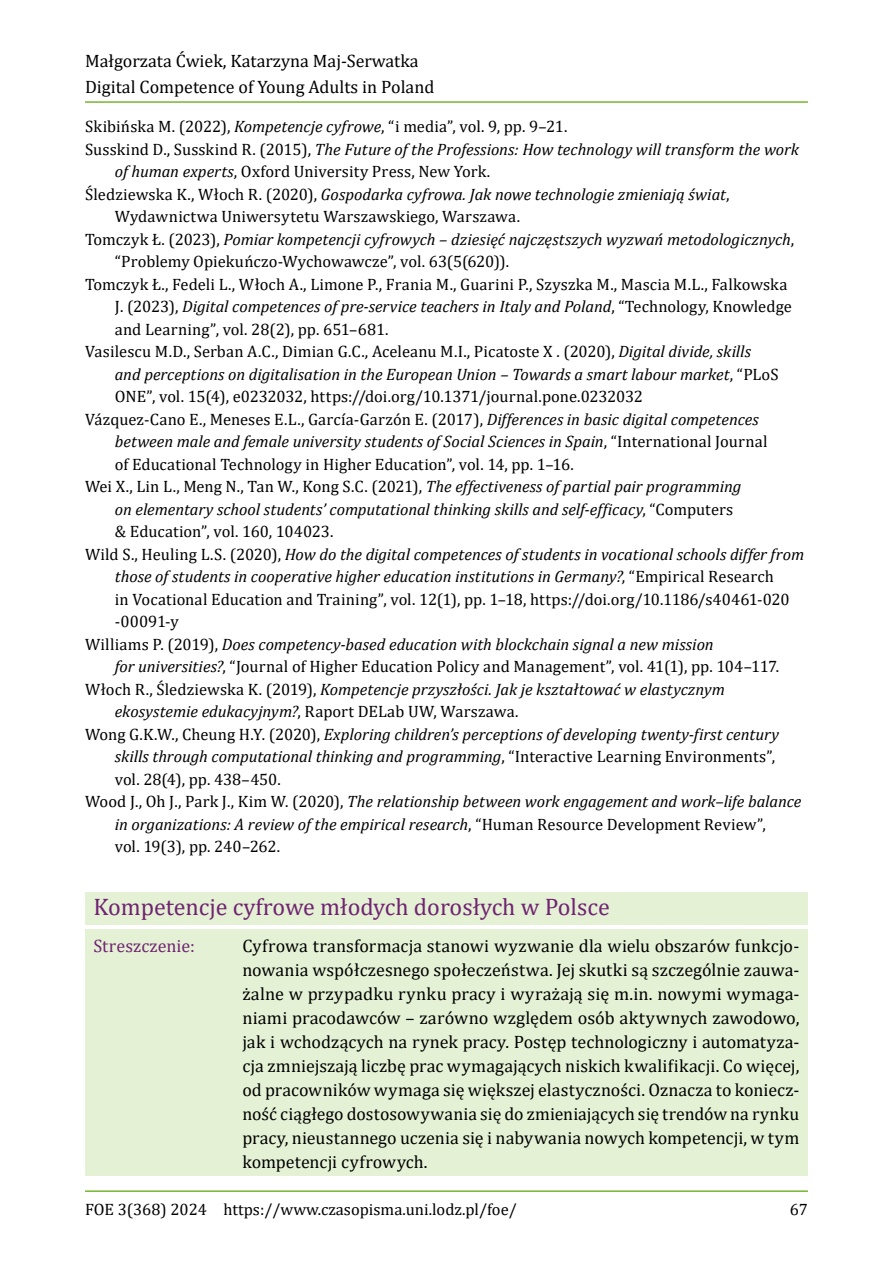
<style>
.page{position:relative;width:893px;height:1263px;background:#fff}
.page>*{position:absolute;margin:0;border:0;box-sizing:border-box;transform-origin:0 0}
.Abstrakt_H{font:24px "Cambria";color:#702371}
.abstrakt_txt{font:18px/24px "Cambria";color:#000}
.abstrakt_txt-2{font:18px "Cambria";letter-spacing:.005em;color:#702371}
.bibliografia_txt_ENG{font:16.5px/22.5px "Cambria";color:#000}
.bibliografia_txt_ENG-2{font:italic 16.5px/22.5px "Cambria";letter-spacing:-.005em;color:#000}
.s1{font-style:italic}
.s2{font-style:normal}
</style>
<div class="page">
<hr style="left:85px;top:101px;width:723px;height:2px;background:#76b72d">
<hr style="left:85px;top:1190px;width:723px;height:2px;background:#76b72d">
<div style="left:85px;top:892px;width:723px;height:32px;background:#e4f1d5"></div>
<div style="left:85px;top:929px;width:723px;height:247px;background:#e4f1d5"></div>
<p class="abstrakt_txt" style="left:85px;top:48px;width:351px;line-height:25.8px">Małgorzata Ćwiek, Katarzyna Maj‑Serwatka<br>Digital Competence of Young Adults in Poland</p>
<p class="bibliografia_txt_ENG" style="left:85px;top:115px;width:484px">Skibińska M. (2022), <span class="s1">Kompetencje cyfrowe</span>, “i media”, vol. 9, pp. 9–21.</p>
<p class="bibliografia_txt_ENG-2" style="left:115px;top:137px;width:686px;text-indent:-30px"><span class="s2">Susskind D., Susskind R. (2015),</span> The Future of the Professions: How technology will transform the work of human experts<span class="s2">, Oxford University Press, New York.</span></p>
<p class="bibliografia_txt_ENG" style="left:115px;top:183px;width:616px;text-indent:-30px">Śledziewska K., Włoch R. (2020), <span class="s1">Gospodarka cyfrowa. Jak nowe technologie zmieniają świat</span>,<br>Wydawnictwa Uniwersytetu Warszawskiego, Warszawa.</p>
<p class="bibliografia_txt_ENG-2" style="left:115px;top:227px;width:681px;text-indent:-30px"><span class="s2">Tomczyk Ł. (2023),</span> Pomiar kompetencji cyfrowych – dziesięć najczęstszych wyzwań metodologicznych<span class="s2">, “Problemy Opiekuńczo‑Wychowawcze”, vol. 63(5(620)).</span></p>
<p class="bibliografia_txt_ENG" style="left:115px;top:273px;width:679px;text-indent:-30px">Tomczyk Ł., Fedeli L., Włoch A., Limone P., Frania M., Guarini P., Szyszka M., Mascia M.L., Falkowska<br>J. (2023), <span class="s1">Digital competences of pre‑service teachers in Italy and Poland</span>, “Technology, Knowledge and Learning”, vol. 28(2), pp. 651–681.</p>
<p class="bibliografia_txt_ENG" style="left:115px;top:340px;width:665px;text-indent:-30px">Vasilescu M.D., Serban A.C., Dimian G.C., Aceleanu M.I., Picatoste X . (2020), <span class="s1">Digital divide, skills and perceptions on digitalisation in the European Union – Towards a smart labour market</span>, “PLoS<br>ONE”, vol. 15(4), e0232032, https://doi.org/10.1371/journal.pone.0232032</p>
<p class="bibliografia_txt_ENG" style="left:115px;top:408px;width:654px;text-indent:-30px">Vázquez‑Cano E., Meneses E.L., García‑Garzón E. (2017), <span class="s1">Differences in basic digital competences between male and female university students of Social Sciences in Spain</span>, “International Journal of Educational Technology in Higher Education”, vol. 14, pp. 1–16.</p>
<p class="bibliografia_txt_ENG-2" style="left:115px;top:474px;width:628px;text-indent:-30px"><span class="s2">Wei X., Lin L., Meng N., Tan W., Kong S.C. (2021),</span> The effectiveness of partial pair programming on elementary school students’ computational thinking skills and self‑efficacy<span class="s2">, “Computers &amp; Education”, vol. 160, 104023.</span></p>
<p class="bibliografia_txt_ENG" style="left:115px;top:543px;width:691px;text-indent:-30px">Wild S., Heuling L.S. (2020), <span class="s1">How do the digital competences of students in vocational schools differ from those of students in cooperative higher education institutions in Germany?</span>, “Empirical Research<br>in Vocational Education and Training”, vol. 12(1), pp. 1–18, https://doi.org/10.1186/s40461-020 -00091‑y</p>
<p class="bibliografia_txt_ENG" style="left:115px;top:633px;width:666px;text-indent:-30px">Williams P. (2019), <span class="s1">Does competency‑based education with blockchain signal a new mission<br>for universities?</span>, “Journal of Higher Education Policy and Management”, vol. 41(1), pp. 104–117.</p>
<p class="bibliografia_txt_ENG-2" style="left:115px;top:677px;width:612px;text-indent:-30px"><span class="s2">Włoch R., Śledziewska K. (2019),</span> Kompetencje przyszłości. Jak je kształtować w elastycznym ekosystemie edukacyjnym?<span class="s2">, Raport DELab UW, Warszawa.</span></p>
<p class="bibliografia_txt_ENG-2" style="left:115px;top:722px;width:666px;text-indent:-30px"><span class="s2">Wong G.K.W., Cheung H.Y. (2020),</span> Exploring children’s perceptions of developing twenty‑first century skills through computational thinking and programming<span class="s2">, “Interactive Learning Environments”, vol. 28(4), pp. 438–450.</span></p>
<p class="bibliografia_txt_ENG-2" style="left:115px;top:789px;width:688px;text-indent:-30px"><span class="s2">Wood J., Oh J., Park J., Kim W. (2020),</span> The relationship between work engagement and work–life balance in organizations: A review of the empirical research<span class="s2">, “Human Resource Development Review”,<br>vol. 19(3), pp. 240–262.</span></p>
<p class="Abstrakt_H" style="left:94px;top:893px;width:518px">Kompetencje cyfrowe młodych dorosłych w Polsce</p>
<p class="abstrakt_txt-2" style="left:94px;top:935px;width:103px">Streszczenie:</p>
<p class="abstrakt_txt" style="left:242px;top:933px;width:559px;text-align:justify">Cyfrowa transformacja stanowi wyzwanie dla wielu obszarów funkcjo&shy;nowania współczesnego społeczeństwa. Jej skutki są szczególnie zauwa&shy;żalne w przypadku rynku pracy i wyrażają się m.in. nowymi wymaga&shy;niami pracodawców – zarówno względem osób aktywnych zawodowo, jak i wchodzących na rynek pracy. Postęp technologiczny i automatyza&shy;cja zmniejszają liczbę prac wymagających niskich kwalifikacji. Co więcej, od pracowników wymaga się większej elastyczności. Oznacza to koniecz&shy;ność ciągłego dostosowywania się do zmieniających się trendów na rynku pracy, nieustannego uczenia się i nabywania nowych kompetencji, w tym kompetencji cyfrowych.</p>
<p class="bibliografia_txt_ENG" style="left:85px;top:1198px;width:433px">FOE 3(368) 2024 https://www.czasopisma.uni.lodz.pl/foe/</p>
<p class="bibliografia_txt_ENG" style="left:790px;top:1198px;width:20px">67</p>
</div>
